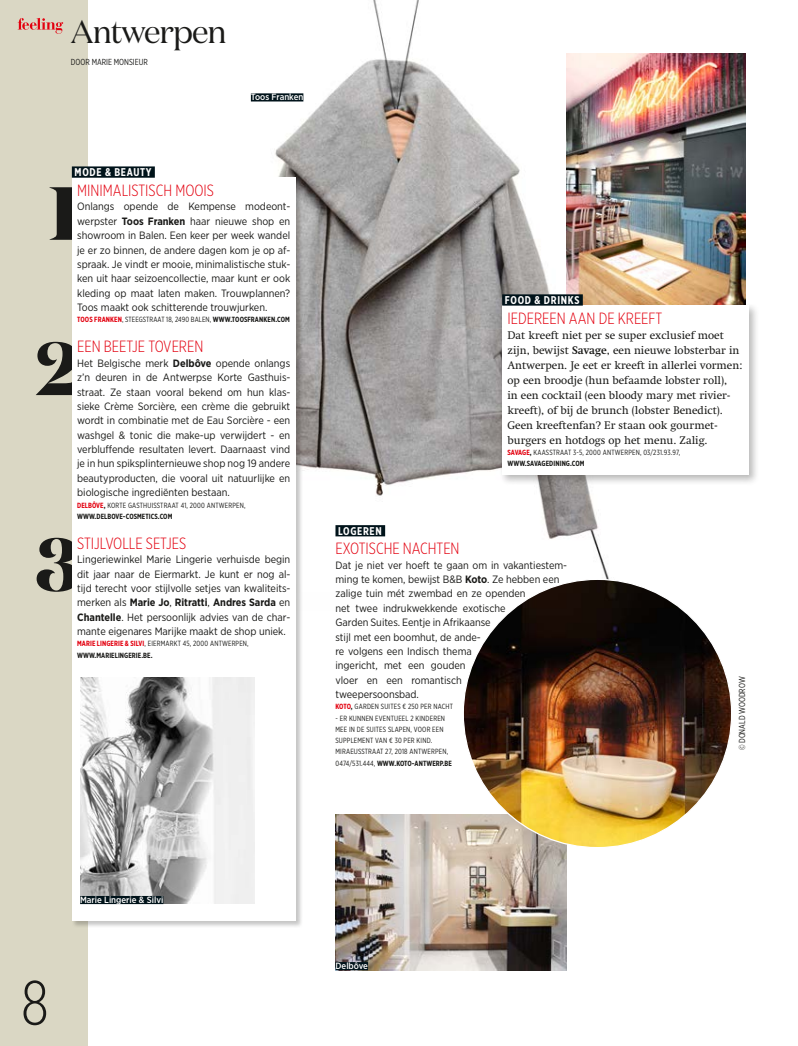
<style>
.page{position:relative;width:798px;height:1046px;background:#fff}
.page>*{position:absolute;margin:0;border:0;box-sizing:border-box;transform-origin:0 0}
.t1{font:800 75px/155.1px "Domaine Display";color:#1a1a18}
.t2{font:300 62.5px "Gotham X Narrow";color:#1a1a18}
.t3{font:32.5px "Domaine Display";letter-spacing:-.03em;color:#1a1a18}
.t4{font:300 16.25px "Gotham X Narrow";color:#e3000f}
.t5{font:11.25px/15px "Swift LT Pro";color:#1a1a18}
.t6{font:700 11.25px "Gotham X Narrow";letter-spacing:.06em;color:#fff}
.t7{font:10.62px/14.4px "Gotham Narrow";letter-spacing:-.005em;color:#1a1a18;text-align:justify}
.t8{font:500 9px "Gotham Narrow";color:#fff}
.t9{font:8.75px "Gotham X Narrow";color:#1a1a18}
.t10{font:7.5px/11.2px "Gotham X Narrow";letter-spacing:.025em;color:#1a1a18}
.s1{font-weight:700}
.s2{font-weight:700;color:#e3000f}
</style>
<div class="page">
<img style="left:627px;top:53px;width:118px;height:249px">
<img style="left:250px;top:0;width:377px;height:578px">
<div style="left:0;top:0;width:88px;height:1045px;background:#dad7c4"></div>
<svg style="left:18px;top:18px;width:45px;height:16px"></svg>
<div style="left:71px;top:177px;width:232px;height:751px;background:#1a1a18;opacity:.25"></div>
<div style="left:72px;top:178px;width:223px;height:742px;background:#fff"></div>
<div style="left:72px;top:166px;width:83px;height:12px;background:#00131a"></div>
<img style="left:80px;top:677px;width:174px;height:226px">
<div style="left:80px;top:895px;width:83px;height:8px;background:#00131a"></div>
<div style="left:498px;top:302px;width:260px;height:183px;background:#1a1a18;opacity:.3"></div>
<div style="left:502px;top:305px;width:246px;height:170px;background:#fff"></div>
<div style="left:251px;top:93px;width:52px;height:8px;background:#00131a"></div>
<img style="left:335px;top:814px;width:231px;height:156px">
<img style="left:463px;top:579px;width:268px;height:268px;border-radius:134px">
<div style="left:335px;top:961px;width:33px;height:9px;background:#00131a"></div>
<div style="left:502px;top:294px;width:80px;height:11px;background:#00131a"></div>
<div style="left:335px;top:525px;width:50px;height:11px;background:#00131a"></div>
<h3 class="t3" style="left:71px;top:12px;width:157px">Antwerpen</h3>
<p class="t9" style="left:71px;top:56px;width:78px">DOOR MARIE MONSIEUR</p>
<p class="t6" style="left:75px;top:165px;width:78px">MODE &amp; BEAUTY</p>
<p class="t8" style="left:251px;top:91px;width:54px">Toos Franken</p>
<h3 class="t4" style="left:77px;top:181px;width:138px">MINIMALISTISCH MOOIS</h3>
<p class="t7" style="left:77px;top:199px;width:215px">Onlangs opende de Kempense modeont&shy;werpster <span class="s1">Toos Franken</span> haar nieuwe shop en showroom in Balen. Een keer per week wandel je er zo binnen, de andere dagen kom je op af&shy;spraak. Je vindt er mooie, minimalistische stuk&shy;ken uit haar seizoencollectie, maar kunt er ook kleding op maat laten maken. Trouwplannen?<br>Toos maakt ook schitterende trouwjurken.</p>
<p class="t10" style="left:77px;top:314px;width:214px"><span class="s2">TOOS FRANKEN</span>, STEEGSTRAAT 18, 2490 BALEN, <span class="s1">WWW.TOOSFRANKEN.COM</span></p>
<h3 class="t4" style="left:77px;top:337px;width:128px">EEN BEETJE TOVEREN</h3>
<p class="t7" style="left:77px;top:356px;width:215px">Het Belgische merk <span class="s1">Delbôve</span> opende onlangs z’n deuren in de Antwerpse Korte Gasthuis&shy;straat. Ze staan vooral bekend om hun klas&shy;sieke Crème Sorcière, een crème die gebruikt wordt in combinatie met de Eau Sorcière - een washgel &amp; tonic die make-up verwijdert - en verbluffende resultaten levert. Daarnaast vind je in hun spiksplinternieuwe shop nog 19 andere beautyproducten, die vooral uit natuurlijke en biologische ingrediënten bestaan.</p>
<p class="t10" style="left:77px;top:499px;width:170px"><span class="s2">DELBÔVE</span><span class="s1">,</span> KORTE GASTHUISSTRAAT 41, 2000 ANTWERPEN,<br><span class="s1">WWW.DELBOVE-COSMETICS.COM</span></p>
<h3 class="t4" style="left:77px;top:533px;width:110px">STIJLVOLLE SETJES</h3>
<p class="t7" style="left:77px;top:552px;width:215px">Lingeriewinkel Marie Lingerie verhuisde begin dit jaar naar de Eiermarkt. Je kunt er nog al&shy;tijd terecht voor stijlvolle setjes van kwaliteits&shy;merken als <span class="s1">Marie Jo</span>, <span class="s1">Ritratti</span>, <span class="s1">Andres Sarda</span> en <span class="s1">Chantelle</span>. Het persoonlijk advies van de char&shy;mante eigenares Marijke maakt de shop uniek.</p>
<p class="t10" style="left:77px;top:638px;width:173px"><span class="s2">MARIE LINGERIE &amp; SILVI</span>, EIERMARKT 45, 2000 ANTWERPEN,<br><span class="s1">WWW.MARIELINGERIE.BE.</span></p>
<h1 class="t1" style="left:36px;top:134px;width:46px">1<br>2</h1>
<h1 class="t1" style="left:36px;top:485px;width:46px">3</h1>
<p class="t6" style="left:504px;top:293px;width:76px">FOOD &amp; DRINKS</p>
<p class="t6" style="left:338px;top:523px;width:45px">LOGEREN</p>
<h3 class="t4" style="left:507px;top:308px;width:156px">IEDEREEN AAN DE KREEFT</h3>
<p class="t5" style="left:507px;top:327px;width:236px">Dat kreeft niet per se super exclusief moet zijn, bewijst <span class="s1">Savage</span>, een nieuwe lobsterbar in Antwerpen. Je eet er kreeft in allerlei vormen: op een broodje (hun befaamde lobster roll),<br>in een cocktail (een bloody mary met rivier&shy;kreeft), of bij de brunch (lobster Benedict).<br>Geen kreeftenfan? Er staan ook gourmet&shy;burgers en hotdogs op het menu. Zalig.</p>
<p class="t10" style="left:507px;top:447px;width:174px"><span class="s2">SAVAGE</span><span class="s1">,</span> KAASSTRAAT 3-5, 2000 ANTWERPEN, 03/231.93.97,<br><span class="s1">WWW.SAVAGEDINING.COM</span></p>
<h3 class="t4" style="left:335px;top:539px;width:125px">EXOTISCHE NACHTEN</h3>
<p class="t7" style="left:335px;top:557px;width:233px;text-align:left">Dat je niet ver hoeft te gaan om in vakantiestem&shy;ming te komen, bewijst B&amp;B <span class="s1">Koto</span>. Ze hebben een zalige tuin mét zwembad en ze openden<br>net twee indrukwekkende exotische<br>Garden Suites. Eentje in Afrikaanse<br>stijl met een boomhut, de ande-<br>re volgens een Indisch thema<br>ingericht, met een gouden<br>vloer en een romantisch<br>tweepersoonsbad.</p>
<p class="t10" style="left:335px;top:700px;width:119px"><span class="s2">KOTO</span><span class="s1">,</span> GARDEN SUITES € 250 PER NACHT</p>
<p class="t10" style="left:335px;top:712px;width:118px">- ER KUNNEN EVENTUEEL 2 KINDEREN MEE IN DE SUITES SLAPEN, VOOR EEN SUPPLEMENT VAN € 30 PER KIND.<br>MIRAEUSSTRAAT 27, 2018 ANTWERPEN, 0474/531.444, <span class="s1">WWW.KOTO-ANTWERP.BE</span></p>
<p class="t9" style="left:736px;top:750px;width:75px;rotate:-90deg">© DONALD WOODROW</p>
<h2 class="t2" style="left:21px;top:965px;width:29px">8</h2>
<p class="t8" style="left:80px;top:893px;width:85px">Marie Lingerie &amp; Silvi</p>
<p class="t8" style="left:335px;top:959px;width:34px">Delbôve</p>
</div>
